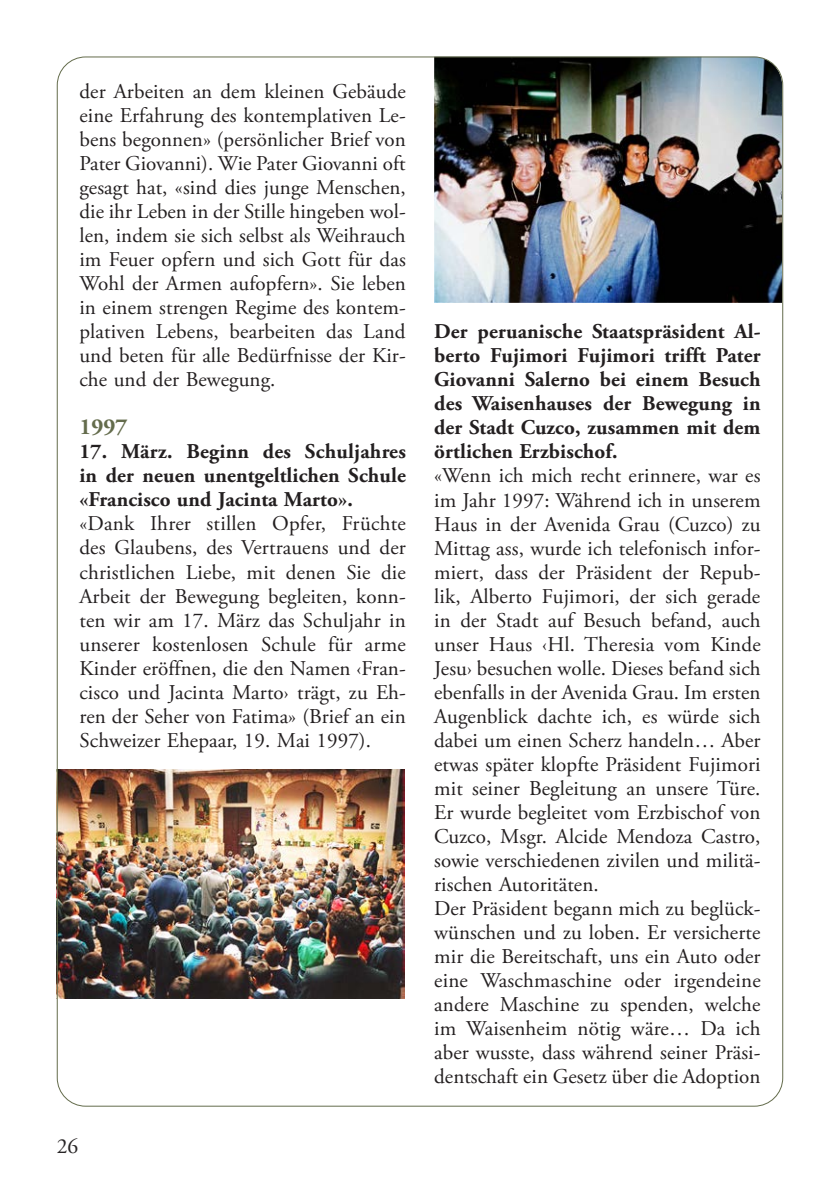
<style>
.page{position:relative;width:840px;height:1191px;background:#fff}
.page>*{position:absolute;margin:0;border:0;box-sizing:border-box;transform-origin:0 0}
.t1{font:700 23px "Adobe Garamond Pro";color:#646c4c}
.t2{font:21.6px "Adobe Garamond Pro";color:#282526}
.t3{font:21px/24px "Adobe Garamond Pro";letter-spacing:.005em;color:#231f20;text-align:justify}
.t4{font:700 21px/24px "Adobe Garamond Pro";letter-spacing:.005em;color:#231f20;text-align:justify}
</style>
<div class="page">
<img style="left:434px;top:57px;width:347px;height:246px">
<img style="left:59px;top:769px;width:345px;height:229px">
<p class="t3" style="left:79px;top:80px;width:328px">der Arbeiten an dem kleinen Gebäude eine Erfahrung des kontemplativen Le&shy;bens begonnen» (persönlicher Brief von Pater Giovanni). Wie Pater Giovanni oft gesagt hat, «sind dies junge Menschen, die ihr Leben in der Stille hingeben wol&shy;len, indem sie sich selbst als Weihrauch im Feuer opfern und sich Gott für das Wohl der Armen aufopfern». Sie leben in einem strengen Regime des kontem&shy;plativen Lebens, bearbeiten das Land und beten für alle Bedürfnisse der Kir&shy;che und der Bewegung.</p>
<p class="t1" style="left:79px;top:414px;width:49px">1997</p>
<p class="t4" style="left:79px;top:440px;width:328px">17. März. Beginn des Schuljahres in der neuen unentgeltlichen Schule «Francisco und Jacinta Marto».</p>
<p class="t3" style="left:79px;top:512px;width:328px">«Dank Ihrer stillen Opfer, Früchte des Glaubens, des Vertrauens und der christlichen Liebe, mit denen Sie die Arbeit der Bewegung begleiten, konn&shy;ten wir am 17. März das Schuljahr in unserer kostenlosen Schule für arme Kinder eröffnen, die den Namen ‹Fran&shy;cisco und Jacinta Marto› trägt, zu Eh&shy;ren der Seher von Fatima» (Brief an ein Schweizer Ehepaar, 19. Mai 1997).</p>
<p class="t2" style="left:57px;top:1133px;width:23px">26</p>
<p class="t4" style="left:434px;top:320px;width:328px">Der peruanische Staatspräsident Al&shy;berto Fujimori Fujimori trifft Pater Giovanni Salerno bei einem Besuch des Waisenhauses der Bewegung in der Stadt Cuzco, zusammen mit dem örtlichen Erzbischof.</p>
<p class="t3" style="left:434px;top:464px;width:328px;text-align:left">«Wenn ich mich recht erinnere, war es im Jahr 1997: Während ich in unserem Haus in der Avenida Grau (Cuzco) zu Mittag ass, wurde ich telefonisch infor&shy;miert, dass der Präsident der Repub&shy;lik, Alberto Fujimori, der sich gerade in der Stadt auf Besuch befand, auch unser Haus ‹Hl. Theresia vom Kinde Jesu› besuchen wolle. Dieses befand sich ebenfalls in der Avenida Grau. Im ersten Augenblick dachte ich, es würde sich dabei um einen Scherz handeln… Aber etwas später klopfte Präsident Fujimori mit seiner Begleitung an unsere Türe.<br>Er wurde begleitet vom Erzbischof von Cuzco, Msgr. Alcide Mendoza Castro, sowie verschiedenen zivilen und militä&shy;rischen Autoritäten.<br>Der Präsident begann mich zu beglück&shy;wünschen und zu loben. Er versicherte mir die Bereitschaft, uns ein Auto oder eine Waschmaschine oder irgendeine andere Maschine zu spenden, welche im Waisenheim nötig wäre… Da ich aber wusste, dass während seiner Präsi&shy;dentschaft ein Gesetz über die Adoption</p>
</div>
